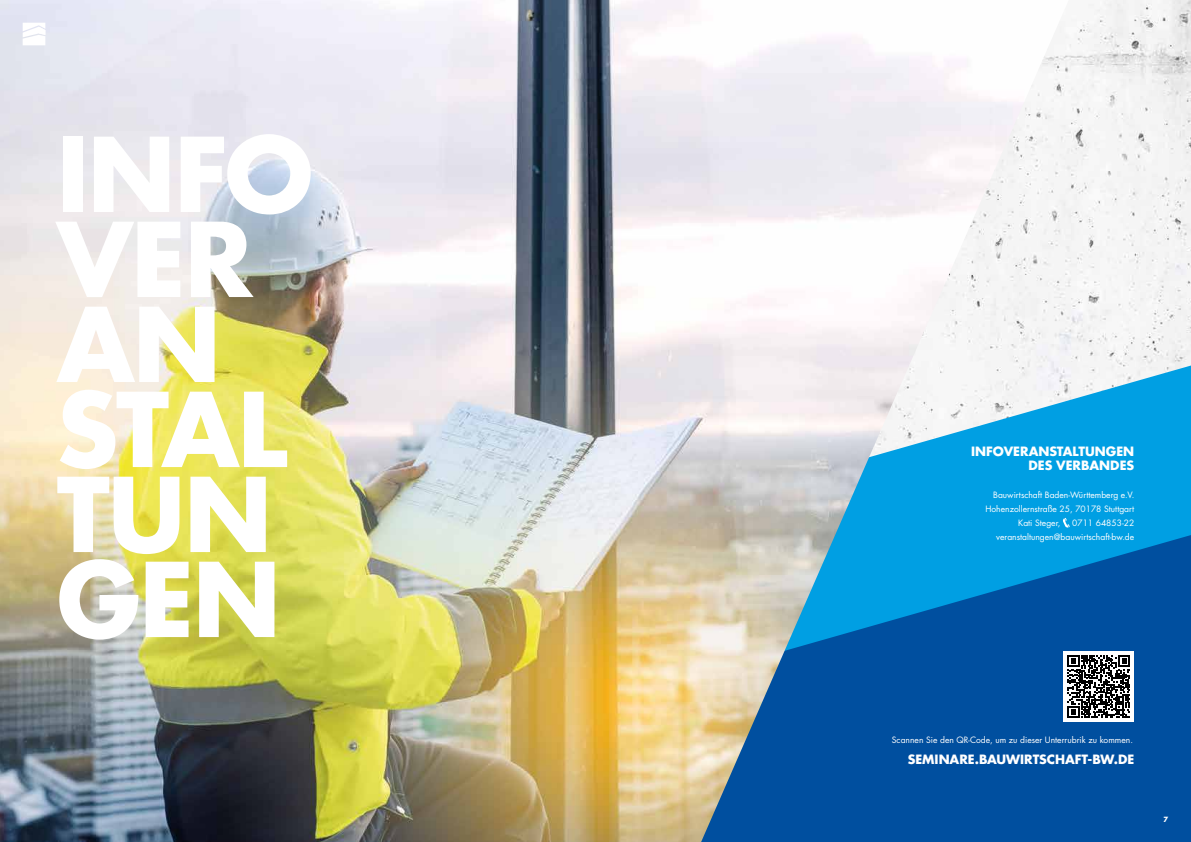
<style>
.page{position:relative;width:1191px;height:842px;background:#fff}
.page>*{position:absolute;margin:0;border:0;box-sizing:border-box;transform-origin:0 0}
.t1{font:700 100px/85px "Futura LT Pro";letter-spacing:-.02em;color:#fff}
.t2{font:700 12.5px/14px "Futura LT Pro";color:#fff;text-align:right}
.t3{font:8.5px/14px "Futura LT Pro";color:#fff;text-align:right}
.t4{font:700 7px "Futura LT Pro";color:#fff}
</style>
<div class="page">
<img style="left:1068px;top:0;width:123px;height:365px">
<svg style="left:1068px;top:365px;width:123px;height:170px;background:#19a7e4"></svg>
<div style="left:1068px;top:535px;width:123px;height:307px;background:#004f9f"></div>
<img style="left:0;top:0;width:1068px;height:842px">
<div style="left:1063px;top:651px;width:71px;height:71px;background:#fff"></div>
<svg style="left:1067px;top:655px;width:63px;height:63px"></svg>
<svg style="left:23px;top:23px;width:22px;height:22px"></svg>
<svg style="left:1062px;top:518px;width:7px;height:10px"></svg>
<h1 class="t1" style="left:57px;top:129px;width:258px">INFO<br>VER<br>AN<br>STAL<br>TUN<br>GEN</h1>
<h2 class="t2" style="left:971px;top:444px;width:165px">INFOVERANSTALTUNGEN<br>DES VERBANDES</h2>
<p class="t3" style="left:993px;top:488px;width:143px">Bauwirtschaft Baden-Württemberg e.V.</p>
<p class="t3" style="left:985px;top:502px;width:150px">Hohenzollernstraße 25, 70178 Stuttgart</p>
<p class="t3" style="left:1018px;top:516px;width:44px">Kati Steger,</p>
<p class="t3" style="left:996px;top:516px;width:139px">0711 64853-22 veranstaltungen@bauwirtschaft-bw.de</p>
<p class="t3" style="left:892px;top:733px;width:242px">Scannen Sie den QR-Code, um zu dieser Unterrubrik zu kommen.</p>
<h2 class="t2" style="left:908px;top:752px;width:228px">SEMINARE.BAUWIRTSCHAFT-BW.DE</h2>
<p class="t4" style="left:1163px;top:814px;width:6px">7</p>
</div>
